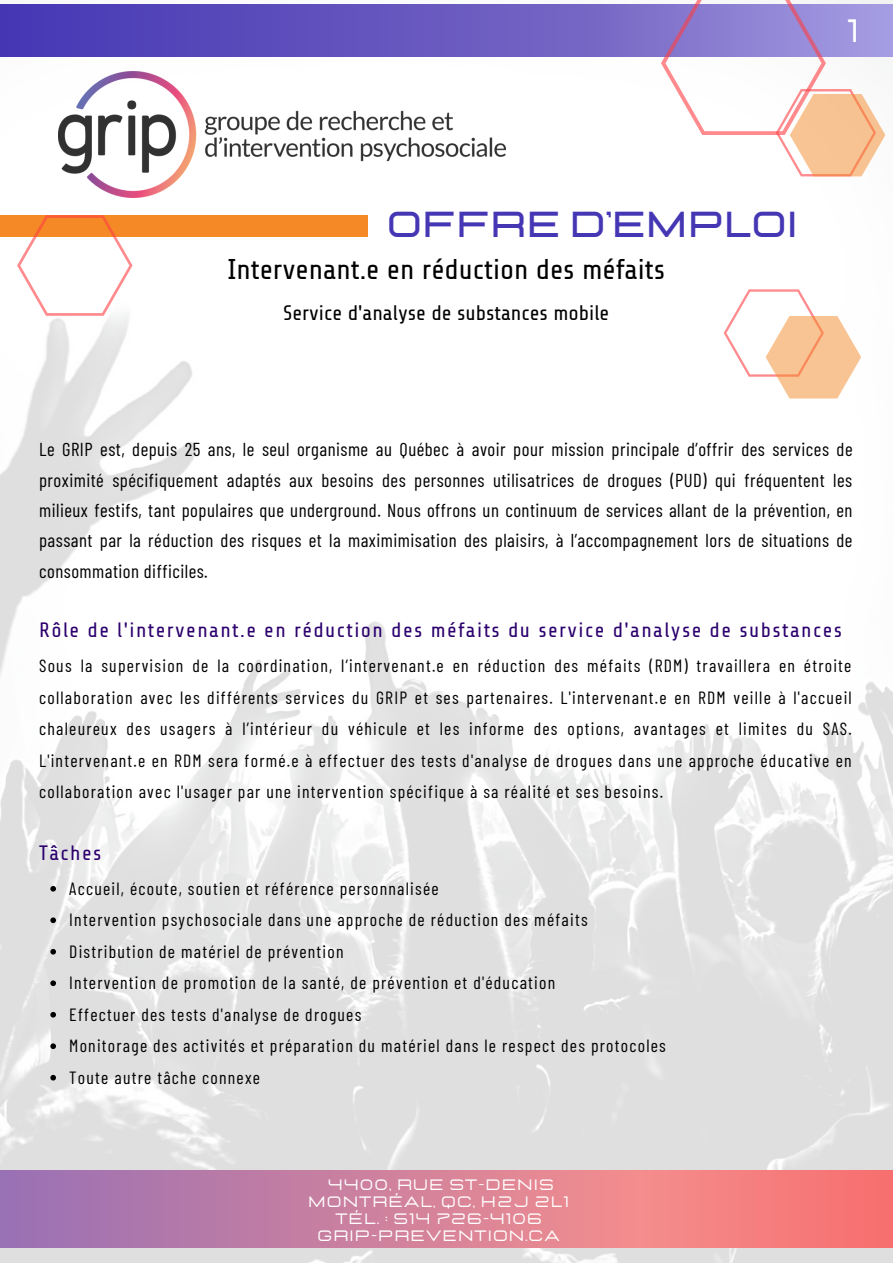
<style>
.page{position:relative;width:893px;height:1264px;background:#fff}
.page>*{position:absolute;margin:0;border:0;box-sizing:border-box;transform-origin:0 0}
.t1{font:700 36px "Lastica";color:#4537b4}
.t2{font:32.25px "Lastica";color:#fff}
.t3{font:28.5px "Share Tech";color:#000}
.t4{font:21px "Share Tech";color:#000}
.t5{font:20.7px "Share Tech";letter-spacing:.07em;color:#2c006d}
.t6{font:18.75px/30.3px "Barlow Condensed";letter-spacing:.025em;color:#000;text-align:justify}
.t7{font:17.7px/31.5px "Barlow Condensed";letter-spacing:.07em;color:#000}
.t8{font:15px/16.8px "Lastica";letter-spacing:.07em;color:#fff;text-align:center}
</style>
<div class="page">
<img style="left:0;top:0;width:892px;height:1262px">
<div style="left:0;top:215px;width:367px;height:22px;background:#f48926"></div>
<svg style="left:50px;top:886px;width:6px;height:5px"></svg>
<svg style="left:50px;top:917px;width:6px;height:6px"></svg>
<svg style="left:50px;top:948px;width:6px;height:6px"></svg>
<svg style="left:50px;top:980px;width:6px;height:6px"></svg>
<svg style="left:50px;top:1011px;width:6px;height:6px"></svg>
<svg style="left:50px;top:1043px;width:6px;height:6px"></svg>
<svg style="left:50px;top:1074px;width:6px;height:6px"></svg>
<img style="left:59px;top:72px;width:446px;height:126px">
<svg style="left:17px;top:215px;width:115px;height:101px"></svg>
<svg style="left:0;top:5px;width:892px;height:51px;background:#6152bd"></svg>
<svg style="left:661px;top:0;width:224px;height:176px"></svg>
<svg style="left:723px;top:289px;width:138px;height:109px"></svg>
<svg style="left:0;top:1170px;width:892px;height:77px;background:#d37e97"></svg>
<h2 class="t2" style="left:847px;top:15px;width:13px">1</h2>
<h1 class="t1" style="left:386px;top:206px;width:412px">OFFRE D'EMPLOI</h1>
<h3 class="t3" style="left:227px;top:254px;width:439px">Intervenant.e en réduction des méfaits</h3>
<p class="t4" style="left:283px;top:301px;width:327px">Service d'analyse de substances mobile</p>
<p class="t6" style="left:39px;top:433px;width:815px">Le GRIP est, depuis 25 ans, le seul organisme au Québec à avoir pour mission principale d’offrir des services de proximité spécifiquement adaptés aux besoins des personnes utilisatrices de drogues (PUD) qui fréquentent les milieux festifs, tant populaires que underground. Nous offrons un continuum de services allant de la prévention, en passant par la réduction des risques et la maximimisation des plaisirs, à l’accompagnement lors de situations de consommation difficiles.</p>
<p class="t5" style="left:39px;top:619px;width:804px">Rôle de l'intervenant.e en réduction des méfaits du service d'analyse de substances</p>
<p class="t7" style="left:39px;top:649px;width:814px;text-align:justify">Sous la supervision de la coordination, l’intervenant.e en réduction des méfaits (RDM) travaillera en étroite collaboration avec les différents services du GRIP et ses partenaires. L'intervenant.e en RDM veille à l'accueil chaleureux des usagers à l’intérieur du véhicule et les informe des options, avantages et limites du SAS.<br>L'intervenant.e en RDM sera formé.e à effectuer des tests d'analyse de drogues dans une approche éducative en collaboration avec l'usager par une intervention spécifique à sa réalité et ses besoins.</p>
<p class="t5" style="left:39px;top:841px;width:64px">Tâches</p>
<p class="t7" style="left:69px;top:872px;width:598px">Accueil, écoute, soutien et référence personnalisée<br>Intervention psychosociale dans une approche de réduction des méfaits Distribution de matériel de prévention<br>Intervention de promotion de la santé, de prévention et d'éducation<br>Effectuer des tests d'analyse de drogues<br>Monitorage des activités et préparation du matériel dans le respect des protocoles Toute autre tâche connexe</p>
<p class="t8" style="left:308px;top:1176px;width:262px">4400, RUE ST-DENIS<br>MONTRÉAL, QC, H2J 2L1<br>TÉL. : 514 726-4106<br>GRIP-PREVENTION.CA</p>
</div>
